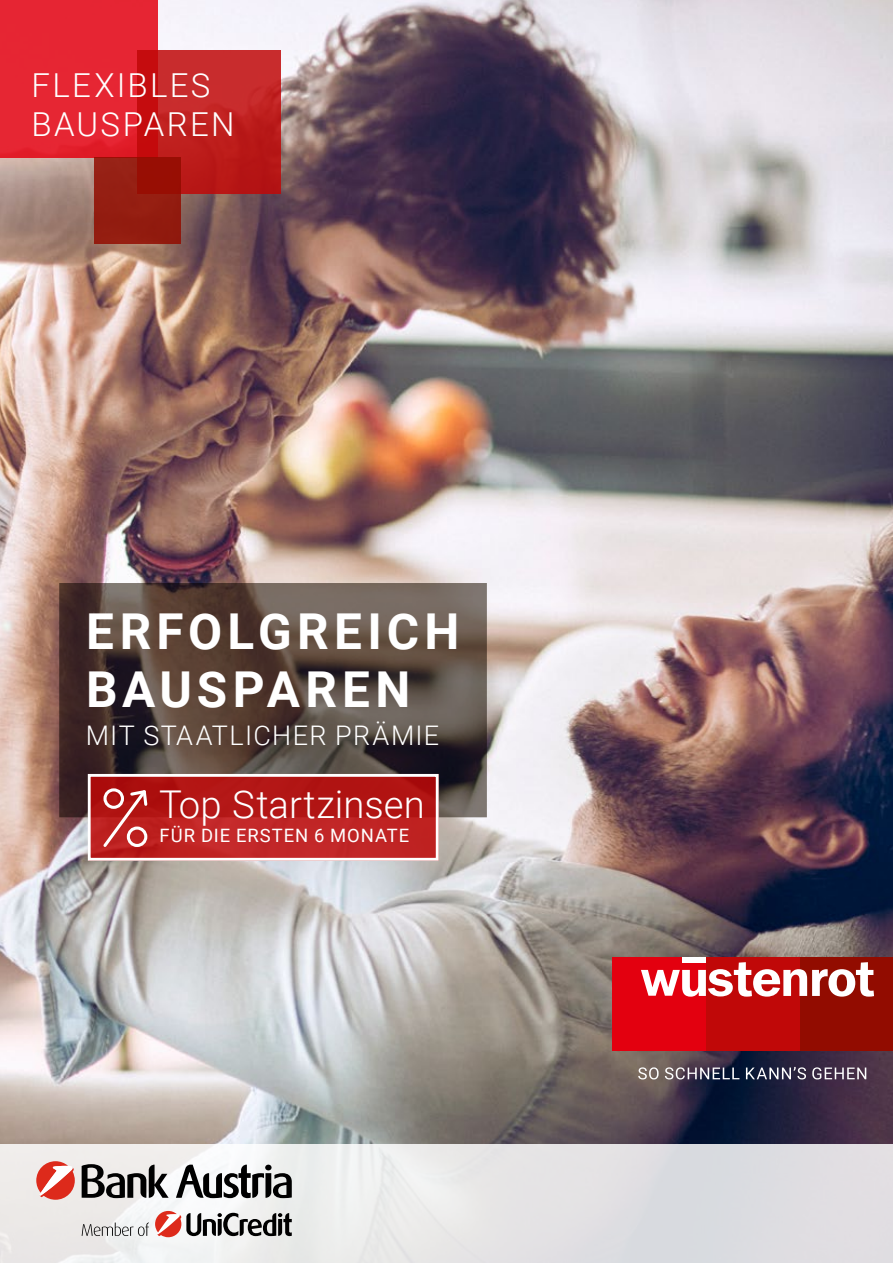
<style>
.page{position:relative;width:893px;height:1263px;background:#fff}
.page>*{position:absolute;margin:0;border:0;box-sizing:border-box;transform-origin:0 0}
.t1{font:700 49.5px/58.5px "Roboto";letter-spacing:.105em;color:#fff}
.t2{font:300 38.25px "Roboto";color:#fff}
.t3{font:300 33px "Roboto";letter-spacing:.07em;color:#fff}
.t4{font:300 27px "Roboto";letter-spacing:.05em;color:#fff}
.t5{font:18.45px "Roboto";letter-spacing:.05em;color:#fff}
</style>
<div class="page">
<img style="left:0;top:0;width:893px;height:1144px">
<div style="left:0;top:0;width:157px;height:157px;background:#e62533"></div>
<svg style="left:137px;top:51px;width:144px;height:143px;background:#c01e1e"></svg>
<div style="left:94px;top:157px;width:87px;height:87px;background:linear-gradient(to right,#952115,#951308)"></div>
<div style="left:612px;top:957px;width:94px;height:93px;background:#e3000f"></div>
<div style="left:799px;top:957px;width:94px;height:93px;background:#920c00"></div>
<div style="left:706px;top:957px;width:93px;height:93px;background:#c00808"></div>
<svg style="left:641px;top:962px;width:233px;height:35px"></svg>
<div style="left:682px;top:957px;width:24px;height:5px;background:#fff"></div>
<svg style="left:638px;top:1067px;width:228px;height:12px;background:#6d6878"></svg>
<svg style="left:59px;top:583px;width:428px;height:234px;background:#55453e"></svg>
<svg style="left:88px;top:774px;width:351px;height:87px;background:#bf3231"></svg>
<div style="left:0;top:1144px;width:893px;height:119px;background:linear-gradient(to right,#f4f3f1,#dbdadf)"></div>
<svg style="left:82px;top:1222px;width:67px;height:14px"></svg>
<svg style="left:155px;top:1211px;width:137px;height:26px"></svg>
<svg style="left:82px;top:1164px;width:87px;height:34px;background:#838281"></svg>
<svg style="left:176px;top:1164px;width:116px;height:34px"></svg>
<svg style="left:36px;top:1161px;width:39px;height:39px"></svg>
<p class="t3" style="left:31px;top:62px;width:181px">FLEXIBLES</p>
<p class="t3" style="left:31px;top:101px;width:205px">BAUSPAREN</p>
<p class="t1" style="left:86px;top:600px;width:375px">ERFOLGREICH<br>BAUSPAREN</p>
<p class="t4" style="left:86px;top:716px;width:355px">MIT STAATLICHER PRÄMIE</p>
<p class="t2" style="left:159px;top:777px;width:267px">Top Startzinsen</p>
<p class="t5" style="left:160px;top:822px;width:251px">FÜR DIE ERSTEN 6 MONATE</p>
</div>
